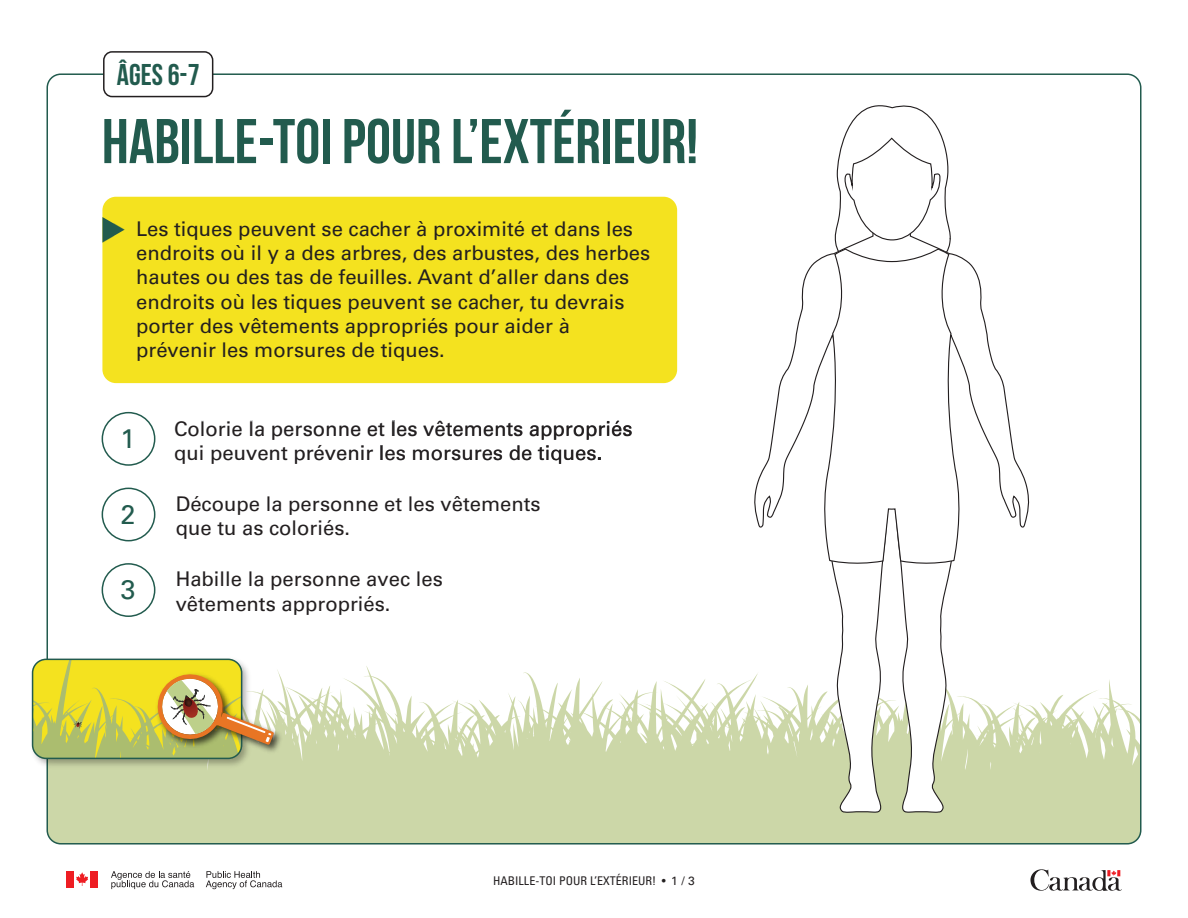
<style>
.page{position:relative;width:1188px;height:918px;background:#fff}
.page>*{position:absolute;margin:0;border:0;box-sizing:border-box;transform-origin:0 0}
.t1{font:700 63px "Bebas Neue";color:#225b4e}
.t2{font:700 30px "Bebas Neue";color:#225b4e}
.t3{font:27px "Univers LT Std";color:#225b4e}
.t4{font:20.25px/24.3px "Univers LT Std";color:#231f20}
.t5{font:condensed 12px "Univers LT Std";letter-spacing:.005em;color:#231f20}
.s1{font-stretch:normal}
</style>
<div class="page">
<svg style="left:49px;top:666px;width:1090px;height:176px;fill:#ccd7a8"></svg>
<img style="left:31px;top:655px;width:111px;height:116px">
<img style="left:142px;top:658px;width:148px;height:139px">
<svg style="left:33px;top:659px;width:241px;height:100px;background:#d2c959"></svg>
<svg style="left:752px;top:258px;width:278px;height:587px"></svg>
<svg style="left:819px;top:253px;width:145px;height:313px"></svg>
<svg style="left:833px;top:105px;width:118px;height:188px"></svg>
<svg style="left:1030px;top:869px;width:92px;height:22px"></svg>
<div style="left:66px;top:871px;width:8px;height:16px;background:#ee1d23"></div>
<svg style="left:76px;top:872px;width:12px;height:14px"></svg>
<div style="left:90px;top:871px;width:8px;height:16px;background:#ee1d23"></div>
<svg style="left:206px;top:871px;width:76px;height:18px"></svg>
<svg style="left:111px;top:871px;width:83px;height:18px"></svg>
<svg style="left:195px;top:421px;width:47px;height:15px"></svg>
<svg style="left:250px;top:421px;width:14px;height:15px"></svg>
<svg style="left:273px;top:425px;width:87px;height:14px"></svg>
<svg style="left:368px;top:423px;width:16px;height:13px"></svg>
<svg style="left:392px;top:421px;width:25px;height:15px"></svg>
<svg style="left:423px;top:421px;width:99px;height:15px"></svg>
<svg style="left:530px;top:421px;width:102px;height:18px"></svg>
<svg style="left:195px;top:445px;width:8px;height:15px"></svg>
<svg style="left:212px;top:447px;width:75px;height:17px"></svg>
<svg style="left:295px;top:445px;width:78px;height:19px"></svg>
<svg style="left:381px;top:445px;width:24px;height:15px"></svg>
<svg style="left:413px;top:449px;width:89px;height:11px"></svg>
<svg style="left:510px;top:445px;width:21px;height:15px"></svg>
<svg style="left:538px;top:445px;width:62px;height:19px"></svg>
<div style="left:102px;top:412px;width:53px;height:54px;border:2px solid #225b4e;border-radius:50%"></div>
<div style="left:102px;top:488px;width:53px;height:53px;border:2px solid #225b4e;border-radius:50%"></div>
<div style="left:102px;top:197px;width:575px;height:186px;background:#f4e21f;border-radius:14px"></div>
<svg style="left:102px;top:217px;width:22px;height:25px"></svg>
<div style="left:102px;top:563px;width:53px;height:54px;border:2px solid #225b4e;border-radius:50%"></div>
<div style="left:103px;top:51px;width:110px;height:46px;border:2px solid #231f20;border-radius:8px"></div>
<h2 class="t2" style="left:117px;top:58px;width:84px">ÂGES 6-7</h2>
<h1 class="t1" style="left:102px;top:107px;width:598px">HABILLE-TOI POUR L’EXTÉRIEUR!</h1>
<p class="t4" style="left:136px;top:217px;width:516px">Les tiques peuvent se cacher à proximité et dans les endroits où il y a des arbres, des arbustes, des herbes hautes ou des tas de feuilles. Avant d’aller dans des endroits où les tiques peuvent se cacher, tu devrais porter des vêtements appropriés pour aider à prévenir les morsures de tiques.</p>
<h3 class="t3" style="left:121px;top:422px;width:17px">1</h3>
<h3 class="t3" style="left:121px;top:498px;width:17px">2</h3>
<p class="t4" style="left:174px;top:416px;width:460px">Colorie la personne et les vêtements appropriés qui peuvent prévenir les morsures de tiques.</p>
<p class="t4" style="left:176px;top:492px;width:366px">Découpe la personne et les vêtements que tu as coloriés.</p>
<h3 class="t3" style="left:121px;top:574px;width:17px">3</h3>
<p class="t4" style="left:176px;top:567px;width:269px">Habille la personne avec les vêtements appropriés.</p>
<p class="t5" style="left:493px;top:873px;width:203px">HABILLE-TOI POUR L’EXTÉRIEUR! • <span class="s1">1 / 3</span></p>
</div>
